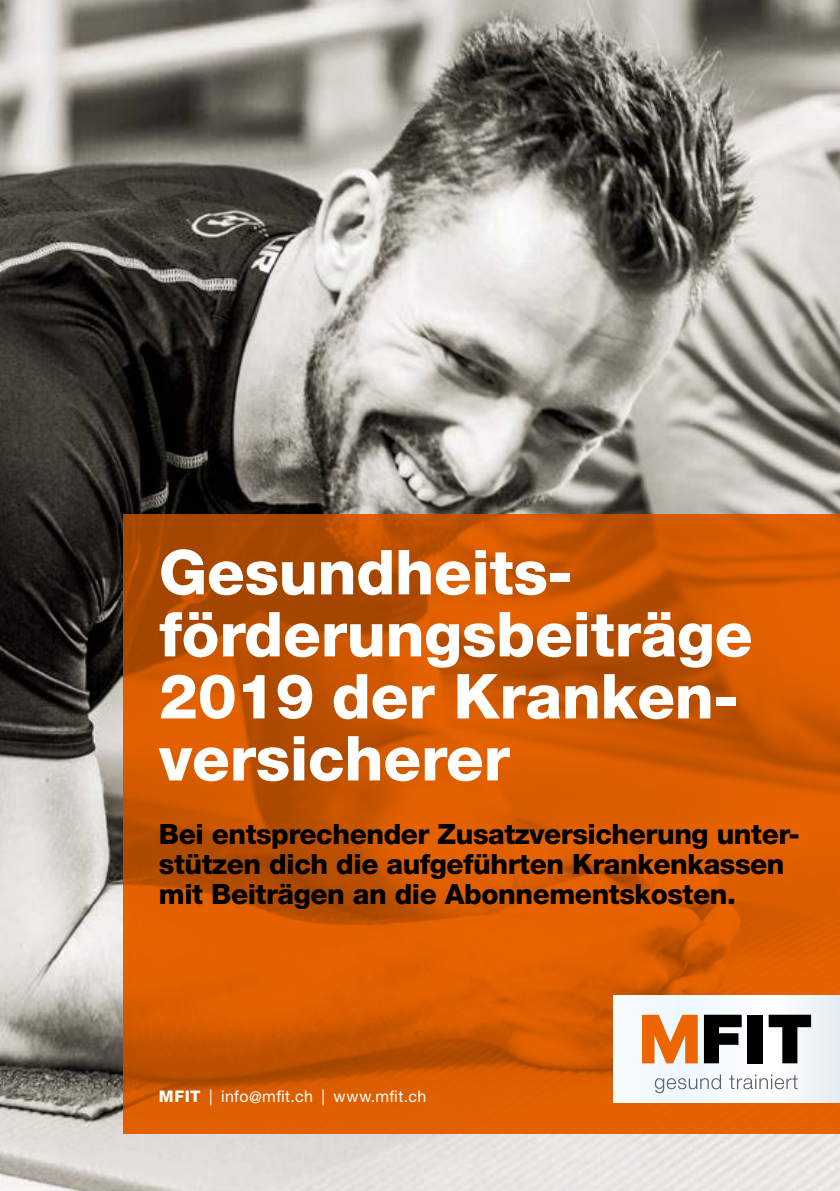
<style>
.page{position:relative;width:840px;height:1191px;background:#fff}
.page>*{position:absolute;margin:0;border:0;box-sizing:border-box;transform-origin:0 0}
.t1{font:800 62px/62px "Helvetica Neue LT Std";letter-spacing:-.005em;color:#fff}
.t2{font:800 28px/30px "Helvetica Neue LT Std";letter-spacing:-.015em;color:#000}
.t3{font:16px "Helvetica Neue LT Std";letter-spacing:.03em;color:#fff}
.s1{font-weight:800}
</style>
<div class="page">
<img style="left:0;top:0;width:839px;height:1191px">
<svg style="left:124px;top:514px;width:715px;height:620px;background:#cf5800"></svg>
<div style="left:613px;top:996px;width:226px;height:106px;background:linear-gradient(to right,#f4fbff,#f2f5f8)"></div>
<svg style="left:641px;top:1014px;width:56px;height:49px;background:#ec8c44"></svg>
<svg style="left:703px;top:1014px;width:38px;height:49px"></svg>
<div style="left:747px;top:1014px;width:15px;height:49px;background:#000"></div>
<svg style="left:768px;top:1014px;width:42px;height:49px"></svg>
<svg style="left:654px;top:1074px;width:66px;height:19px"></svg>
<svg style="left:728px;top:1074px;width:69px;height:15px"></svg>
<h1 class="t1" style="left:159px;top:541px;width:595px">Gesundheits&shy;förderungsbeiträge<br>2019 der Kranken&shy;versicherer</h1>
<p class="t2" style="left:159px;top:819px;width:642px">Bei entsprechender Zusatzversicherung unter&shy;stützen dich die aufgeführten Krankenkassen mit Beiträgen an die Abonnementskosten.</p>
<p class="t3" style="left:159px;top:1086px;width:269px"><span class="s1">MFIT</span> | info@mfit.ch | www.mfit.ch</p>
</div>
